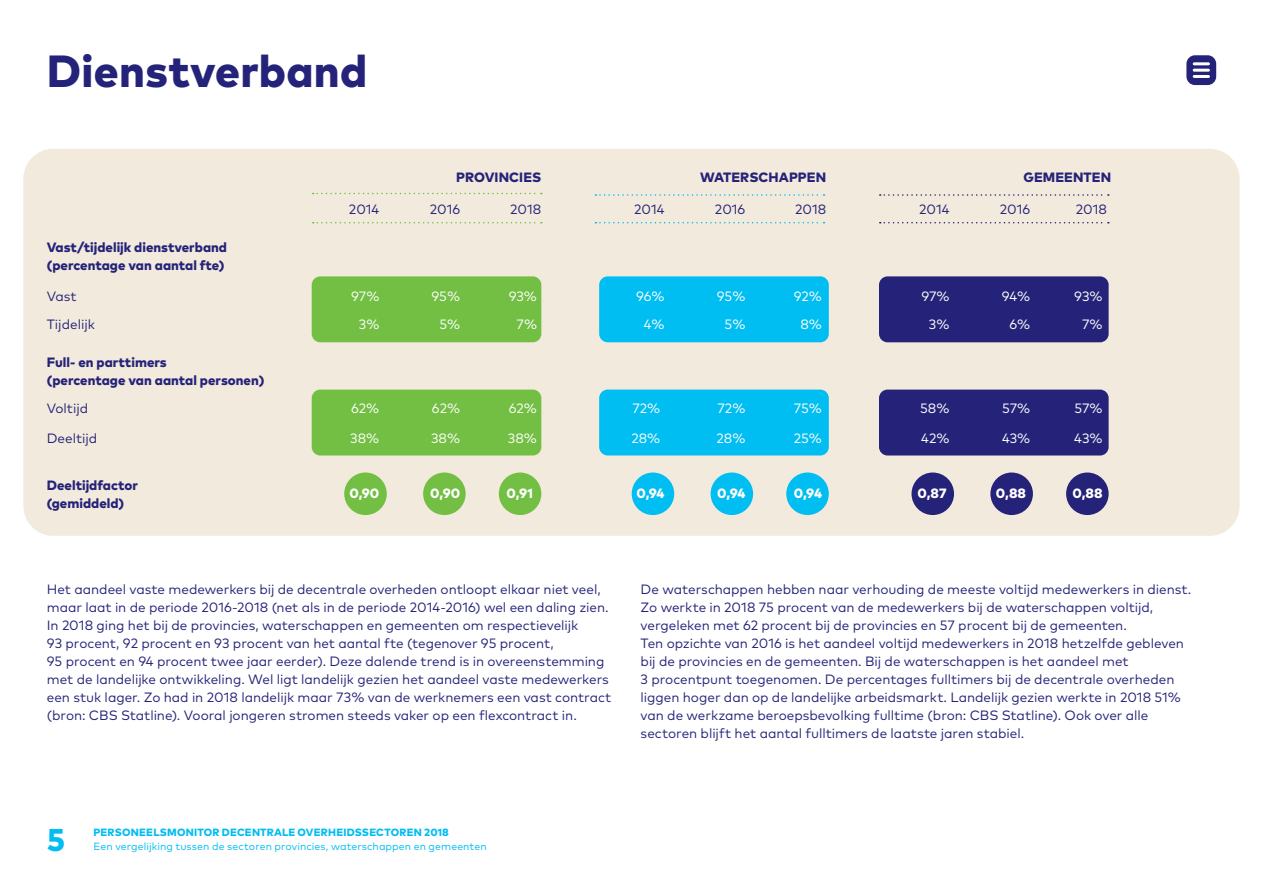
<style>
.page{position:relative;width:1263px;height:893px;background:#fff}
.page>*{position:absolute;margin:0;border:0;box-sizing:border-box;transform-origin:0 0}
.t1{font:800 45px "Mark Pro";letter-spacing:.01em;color:#252379}
.t2{font:800 31.5px "Mark Pro";color:#00bdf2}
.t3{font:13.5px/18px "Mark Pro";color:#252379}
.t4{font:800 13.5px/18px "Mark Pro";color:#252379}
.t5{font:13.5px "Mark Pro";color:#fff}
.t6{font:800 13.5px "Mark Pro";color:#fff}
.t7{font:10.5px "Mark Pro";letter-spacing:.01em;color:#00bdf2}
.t8{font:800 10.5px "Mark Pro";letter-spacing:.02em;color:#00bdf2}
</style>
<div class="page">
<div style="left:23px;top:149px;width:1216px;height:387px;background:#f2eadc;border-radius:30px"></div>
<div style="left:312px;top:276px;width:229px;height:66px;background:#72bf44;border-radius:9px"></div>
<div style="left:599px;top:276px;width:230px;height:66px;background:#00bdf2;border-radius:9px"></div>
<div style="left:879px;top:276px;width:230px;height:66px;background:#252379;border-radius:9px"></div>
<div style="left:312px;top:390px;width:229px;height:65px;background:#72bf44;border-radius:9px"></div>
<div style="left:599px;top:390px;width:230px;height:65px;background:#00bdf2;border-radius:9px"></div>
<div style="left:879px;top:390px;width:230px;height:65px;background:#252379;border-radius:9px"></div>
<div style="left:344px;top:472px;width:43px;height:43px;background:#72bf44;border-radius:50%"></div>
<div style="left:632px;top:472px;width:42px;height:43px;background:#00bdf2;border-radius:50%"></div>
<div style="left:911px;top:472px;width:43px;height:43px;background:#252379;border-radius:50%"></div>
<div style="left:423px;top:472px;width:43px;height:43px;background:#72bf44;border-radius:50%"></div>
<div style="left:711px;top:472px;width:42px;height:43px;background:#00bdf2;border-radius:50%"></div>
<div style="left:990px;top:472px;width:43px;height:43px;background:#252379;border-radius:50%"></div>
<div style="left:499px;top:472px;width:42px;height:43px;background:#72bf44;border-radius:50%"></div>
<div style="left:786px;top:472px;width:43px;height:43px;background:#00bdf2;border-radius:50%"></div>
<div style="left:1066px;top:472px;width:43px;height:43px;background:#252379;border-radius:50%"></div>
<svg style="left:313px;top:193px;width:229px;height:1px"></svg>
<svg style="left:313px;top:222px;width:229px;height:1px"></svg>
<svg style="left:595px;top:194px;width:229px;height:2px"></svg>
<svg style="left:880px;top:194px;width:229px;height:2px"></svg>
<svg style="left:595px;top:222px;width:229px;height:1px"></svg>
<svg style="left:880px;top:222px;width:229px;height:1px"></svg>
<div style="left:1186px;top:55px;width:30px;height:30px;background:#252379;border-radius:9px"></div>
<hr style="left:1194px;top:62px;width:14px;height:3px;background:#fff">
<hr style="left:1194px;top:69px;width:14px;height:3px;background:#fff">
<hr style="left:1194px;top:75px;width:14px;height:3px;background:#fff">
<h1 class="t1" style="left:47px;top:36px;width:322px">Dienstverband</h1>
<p class="t4" style="left:456px;top:167px;width:87px">PROVINCIES</p>
<p class="t4" style="left:700px;top:167px;width:128px">WATERSCHAPPEN</p>
<p class="t4" style="left:1023px;top:167px;width:89px">GEMEENTEN</p>
<p class="t3" style="left:349px;top:199px;width:32px">2014</p>
<p class="t3" style="left:430px;top:199px;width:32px">2016</p>
<p class="t3" style="left:510px;top:199px;width:33px">2018</p>
<p class="t3" style="left:634px;top:199px;width:32px">2014</p>
<p class="t3" style="left:715px;top:199px;width:32px">2016</p>
<p class="t3" style="left:795px;top:199px;width:33px">2018</p>
<p class="t3" style="left:919px;top:199px;width:32px">2014</p>
<p class="t3" style="left:1000px;top:199px;width:32px">2016</p>
<p class="t3" style="left:1076px;top:199px;width:33px">2018</p>
<p class="t4" style="left:47px;top:237px;width:182px">Vast/tijdelijk dienstverband (percentage van aantal fte)</p>
<p class="t3" style="left:47px;top:286px;width:31px">Vast</p>
<p class="t5" style="left:351px;top:286px;width:30px">97%</p>
<p class="t5" style="left:431px;top:286px;width:30px">95%</p>
<p class="t5" style="left:509px;top:286px;width:30px">93%</p>
<p class="t5" style="left:636px;top:286px;width:30px">96%</p>
<p class="t5" style="left:717px;top:286px;width:30px">95%</p>
<p class="t5" style="left:794px;top:286px;width:30px">92%</p>
<p class="t5" style="left:921px;top:286px;width:30px">97%</p>
<p class="t5" style="left:1002px;top:286px;width:30px">94%</p>
<p class="t5" style="left:1074px;top:286px;width:30px">93%</p>
<p class="t3" style="left:47px;top:314px;width:50px">Tijdelijk</p>
<p class="t5" style="left:359px;top:314px;width:22px">3%</p>
<p class="t5" style="left:439px;top:314px;width:22px">5%</p>
<p class="t5" style="left:517px;top:314px;width:22px">7%</p>
<p class="t5" style="left:644px;top:314px;width:22px">4%</p>
<p class="t5" style="left:724px;top:314px;width:22px">5%</p>
<p class="t5" style="left:800px;top:314px;width:23px">8%</p>
<p class="t5" style="left:929px;top:314px;width:22px">3%</p>
<p class="t5" style="left:1009px;top:314px;width:22px">6%</p>
<p class="t5" style="left:1082px;top:314px;width:22px">7%</p>
<p class="t4" style="left:47px;top:352px;width:219px">Full- en parttimers<br>(percentage van aantal personen)</p>
<p class="t3" style="left:47px;top:398px;width:43px">Voltijd</p>
<p class="t5" style="left:351px;top:398px;width:30px">62%</p>
<p class="t5" style="left:432px;top:398px;width:30px">62%</p>
<p class="t5" style="left:509px;top:398px;width:30px">62%</p>
<p class="t5" style="left:632px;top:398px;width:29px">72%</p>
<p class="t5" style="left:717px;top:398px;width:29px">72%</p>
<p class="t5" style="left:794px;top:398px;width:30px">75%</p>
<p class="t5" style="left:920px;top:398px;width:31px">58%</p>
<p class="t5" style="left:1002px;top:398px;width:30px">57%</p>
<p class="t5" style="left:1074px;top:398px;width:30px">57%</p>
<p class="t3" style="left:47px;top:428px;width:52px">Deeltijd</p>
<p class="t5" style="left:350px;top:428px;width:31px">38%</p>
<p class="t5" style="left:431px;top:428px;width:31px">38%</p>
<p class="t5" style="left:508px;top:428px;width:31px">38%</p>
<p class="t5" style="left:631px;top:428px;width:30px">28%</p>
<p class="t5" style="left:716px;top:428px;width:30px">28%</p>
<p class="t5" style="left:794px;top:428px;width:30px">25%</p>
<p class="t5" style="left:921px;top:428px;width:30px">42%</p>
<p class="t5" style="left:1002px;top:428px;width:30px">43%</p>
<p class="t5" style="left:1074px;top:428px;width:30px">43%</p>
<p class="t4" style="left:47px;top:475px;width:93px">Deeltijdfactor (gemiddeld)</p>
<p class="t6" style="left:349px;top:483px;width:31px">0,90</p>
<p class="t6" style="left:430px;top:483px;width:31px">0,90</p>
<p class="t6" style="left:507px;top:483px;width:28px">0,91</p>
<p class="t6" style="left:636px;top:483px;width:30px">0,94</p>
<p class="t6" style="left:717px;top:483px;width:30px">0,94</p>
<p class="t6" style="left:794px;top:483px;width:30px">0,94</p>
<p class="t6" style="left:917px;top:483px;width:31px">0,87</p>
<p class="t6" style="left:996px;top:483px;width:32px">0,88</p>
<p class="t6" style="left:1072px;top:483px;width:32px">0,88</p>
<p class="t3" style="left:47px;top:579px;width:566px">Het aandeel vaste medewerkers bij de decentrale overheden ontloopt elkaar niet veel, maar laat in de periode 2016-2018 (net als in de periode 2014-2016) wel een daling zien.<br>In 2018 ging het bij de provincies, waterschappen en gemeenten om respectievelijk<br>93 procent, 92 procent en 93 procent van het aantal fte (tegenover 95 procent,<br>95 procent en 94 procent twee jaar eerder). Deze dalende trend is in overeenstemming met de landelijke ontwikkeling. Wel ligt landelijk gezien het aandeel vaste medewerkers een stuk lager. Zo had in 2018 landelijk maar 73% van de werknemers een vast contract (bron: CBS Statline). Vooral jongeren stromen steeds vaker op een flexcontract in.</p>
<p class="t3" style="left:641px;top:579px;width:552px">De waterschappen hebben naar verhouding de meeste voltijd medewerkers in dienst.<br>Zo werkte in 2018 75 procent van de medewerkers bij de waterschappen voltijd, vergeleken met 62 procent bij de provincies en 57 procent bij de gemeenten.<br>Ten opzichte van 2016 is het aandeel voltijd medewerkers in 2018 hetzelfde gebleven bij de provincies en de gemeenten. Bij de waterschappen is het aandeel met<br>3 procentpunt toegenomen. De percentages fulltimers bij de decentrale overheden liggen hoger dan op de landelijke arbeidsmarkt. Landelijk gezien werkte in 2018 51% van de werkzame beroepsbevolking fulltime (bron: CBS Statline). Ook over alle sectoren blijft het aantal fulltimers de laatste jaren stabiel.</p>
<h2 class="t2" style="left:47px;top:815px;width:20px">5</h2>
<p class="t8" style="left:94px;top:825px;width:357px">PERSONEELSMONITOR DECENTRALE OVERHEIDSSECTOREN 2018</p>
<p class="t7" style="left:94px;top:838px;width:395px">Een vergelijking tussen de sectoren provincies, waterschappen en gemeenten</p>
</div>
